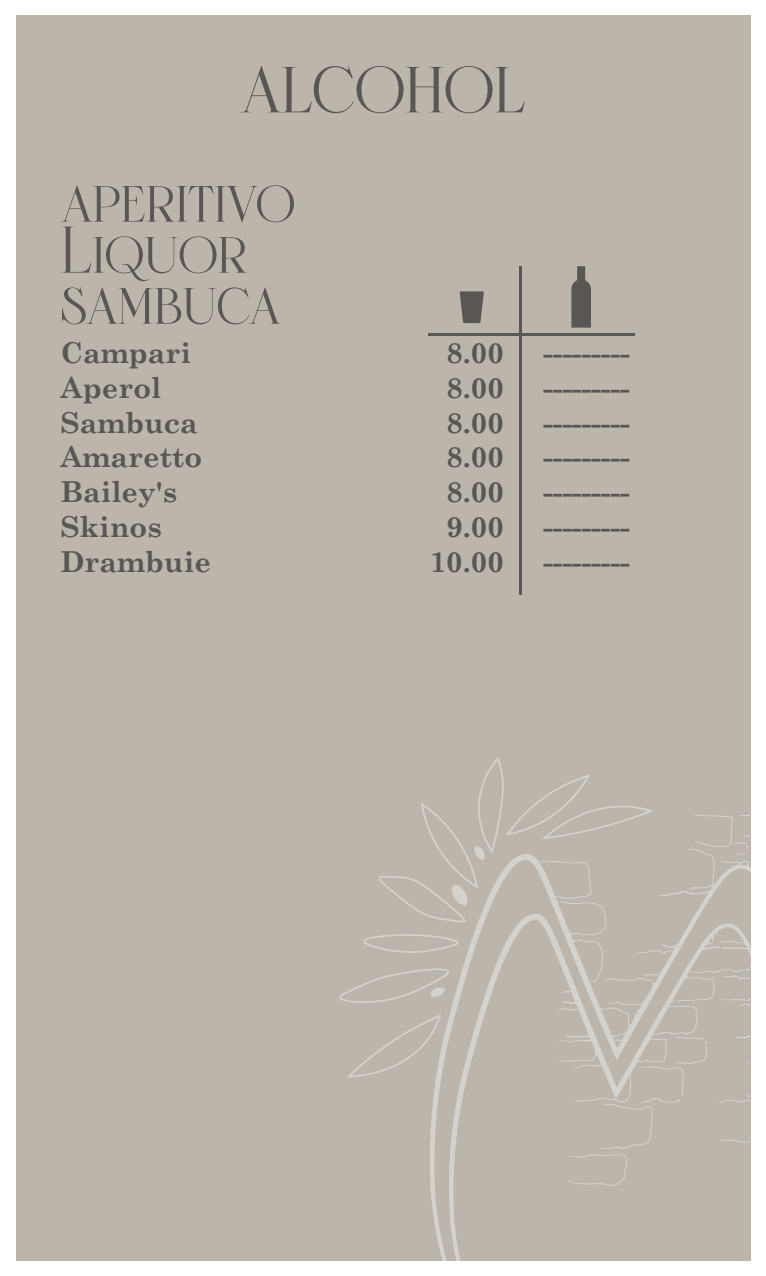
<style>
.page{position:relative;width:766px;height:1276px;background:#fff}
.page>*{position:absolute;margin:0;border:0;box-sizing:border-box;transform-origin:0 0}
.t1{font:96px "Novante";color:#5a5652}
.t2{font:75.3px "Novante";color:#5a5652}
.t3{font:700 28.95px/34.7px "Century Schoolbook";color:#5a5652}
</style>
<div class="page">
<div style="left:17px;top:15px;width:733px;height:1246px;background:#bbb5ac"></div>
<hr style="left:427px;top:333px;width:207px;height:2px;background:#5a5652">
<hr style="left:518px;top:266px;width:3px;height:329px;background:#5a5652">
<svg style="left:571px;top:266px;width:19px;height:62px"></svg>
<svg style="left:459px;top:291px;width:25px;height:32px"></svg>
<svg style="left:449px;top:1187px;width:11px;height:74px"></svg>
<svg style="left:339px;top:758px;width:411px;height:429px"></svg>
<h1 class="t1" style="left:240px;top:24px;width:287px">alcohol</h1>
<h2 class="t2" style="left:60px;top:152px;width:236px">aperitivo</h2>
<h2 class="t2" style="left:60px;top:203px;width:189px">Liquor</h2>
<h2 class="t2" style="left:60px;top:254px;width:222px">sambuca</h2>
<p class="t3" style="left:60px;top:334px;width:152px">Campari<br>Aperol<br>Sambuca<br>Amaretto<br>Bailey's<br>Skinos<br>Drambuie</p>
<p class="t3" style="left:429px;top:334px;width:76px;text-align:center">8.00<br>8.00<br>8.00<br>8.00<br>8.00<br>9.00<br>10.00</p>
<p class="t3" style="left:543px;top:334px;width:88px;text-align:justify">--------- --------- --------- --------- --------- --------- ---------</p>
</div>
